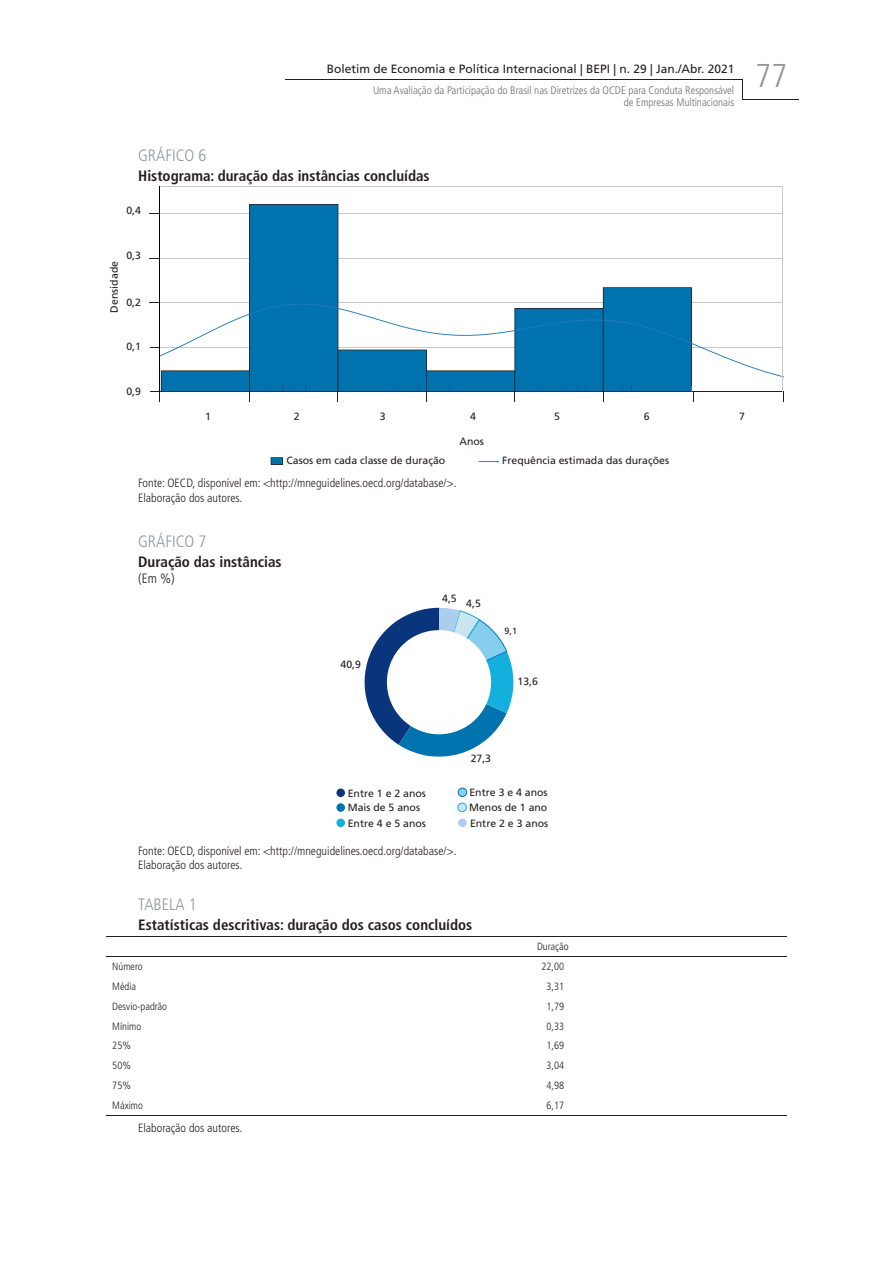
<style>
.page{position:relative;width:893px;height:1263px;background:#fff}
.page>*{position:absolute;margin:0;border:0;box-sizing:border-box;transform-origin:0 0}
.t1{font:300 condensed 33px "Frutiger LT Pro";color:#939598}
.t2{font:300 condensed 16.5px "Frutiger LT Pro";color:#939598}
.t3{font:700 condensed 15px "Frutiger LT Pro";color:#231f20}
.t4{font:300 condensed 13.5px "Frutiger LT Pro";color:#231f20}
.t5{font:300 condensed 12px/14.4px "Frutiger LT Pro";color:#231f20}
.t6{font:12px "Frutiger LT Pro";color:#231f20}
.t7{font:300 condensed 10.95px "Frutiger LT Pro";color:#6c6d70}
.t8{font:10.5px/15.5px "Frutiger LT Pro";color:#231f20}
.t9{font:300 condensed 10.5px "Frutiger LT Pro";color:#231f20}
.t10{font:9px "Frutiger LT Pro";color:#231f20}
</style>
<div class="page">
<hr style="left:742px;top:99px;width:57px;height:1px;background:#231f20">
<svg style="left:742px;top:79px;width:1px;height:20px"></svg>
<hr style="left:285px;top:79px;width:457px;height:1px;background:#231f20">
<hr style="left:159px;top:302px;width:623px;height:1px;background:#c7c8ca">
<hr style="left:159px;top:258px;width:623px;height:1px;background:#c7c8ca">
<hr style="left:160px;top:213px;width:623px;height:1px;background:#c7c8ca">
<hr style="left:159px;top:186px;width:624px;height:1px;background:#c7c8ca">
<hr style="left:159px;top:391px;width:624px;height:1px;background:#231f20">
<svg style="left:150px;top:204px;width:544px;height:198px"></svg>
<svg style="left:160px;top:304px;width:624px;height:85px;fill:#0073ae"></svg>
<hr style="left:159px;top:186px;width:1px;height:206px;background:#000">
<hr style="left:782px;top:186px;width:1px;height:205px;background:#c7c8ca">
<svg style="left:271px;top:457px;width:12px;height:8px"></svg>
<svg style="left:478px;top:461px;width:21px;height:2px"></svg>
<div style="left:336px;top:788px;width:9px;height:9px;background:#08357c;border-radius:50%"></div>
<div style="left:336px;top:803px;width:9px;height:9px;background:#0073ae;border-radius:50%"></div>
<div style="left:336px;top:818px;width:9px;height:9px;background:#13b0de;border-radius:50%"></div>
<div style="left:458px;top:788px;width:9px;height:8px;background:#86ceed;border-radius:50%"></div>
<div style="left:458px;top:788px;width:9px;height:9px;border:1px solid #0078b6;border-radius:50%"></div>
<div style="left:458px;top:803px;width:8px;height:9px;background:#cae4f0;border-radius:50%"></div>
<div style="left:458px;top:803px;width:9px;height:9px;border:1px solid #13b0de;border-radius:50%"></div>
<div style="left:458px;top:818px;width:9px;height:9px;background:#accdeb;border-radius:50%"></div>
<svg style="left:364px;top:608px;width:149px;height:149px"></svg>
<hr style="left:106px;top:936px;width:213px;height:1px;background:#231f20">
<hr style="left:319px;top:936px;width:468px;height:1px;background:#231f20">
<hr style="left:106px;top:956px;width:213px;height:1px;background:#231f20">
<hr style="left:319px;top:956px;width:468px;height:1px;background:#231f20">
<hr style="left:106px;top:1115px;width:213px;height:1px;background:#231f20">
<hr style="left:319px;top:1115px;width:468px;height:1px;background:#231f20">
<p class="t6" style="left:327px;top:62px;width:409px">Boletim de Economia e Política Internacional | BEPI | n. 29 | Jan./Abr. 2021</p>
<p class="t7" style="left:373px;top:83px;width:363px">Uma Avaliação da Participação do Brasil nas Diretrizes da OCDE para Conduta Responsável</p>
<p class="t7" style="left:624px;top:96px;width:112px">de Empresas Multinacionais</p>
<h1 class="t1" style="left:755px;top:56px;width:33px">77</h1>
<h2 class="t2" style="left:138px;top:146px;width:70px">GRÁFICO 6</h2>
<p class="t3" style="left:138px;top:167px;width:293px">Histograma: duração das instâncias concluídas</p>
<p class="t8" style="left:126px;top:203px;width:16px">0,4</p>
<p class="t8" style="left:107px;top:313px;width:53px;rotate:-90deg">Densidade</p>
<p class="t8" style="left:126px;top:248px;width:16px">0,3</p>
<p class="t8" style="left:126px;top:294px;width:16px">0,2</p>
<p class="t8" style="left:126px;top:339px;width:16px">0,1</p>
<p class="t8" style="left:126px;top:383px;width:16px">0,9</p>
<p class="t8" style="left:205px;top:409px;width:7px">1</p>
<p class="t8" style="left:294px;top:409px;width:7px">2</p>
<p class="t8" style="left:380px;top:409px;width:7px">3</p>
<p class="t8" style="left:470px;top:409px;width:7px">4</p>
<p class="t8" style="left:554px;top:409px;width:7px">5</p>
<p class="t8" style="left:644px;top:409px;width:7px">6</p>
<p class="t8" style="left:739px;top:409px;width:7px">7</p>
<p class="t8" style="left:460px;top:433px;width:26px">Anos</p>
<p class="t8" style="left:287px;top:453px;width:160px">Casos em cada classe de duração</p>
<p class="t8" style="left:502px;top:453px;width:168px">Frequência estimada das durações</p>
<p class="t5" style="left:138px;top:476px;width:320px">Fonte: OECD, disponível em: &lt;http://mneguidelines.oecd.org/database/&gt;.<br>Elaboração dos autores.</p>
<h2 class="t2" style="left:138px;top:531px;width:70px">GRÁFICO 7</h2>
<p class="t3" style="left:138px;top:553px;width:145px">Duração das instâncias</p>
<p class="t4" style="left:138px;top:570px;width:38px">(Em %)</p>
<p class="t8" style="left:341px;top:657px;width:22px">40,9</p>
<p class="t8" style="left:442px;top:591px;width:16px">4,5</p>
<p class="t8" style="left:466px;top:596px;width:16px">4,5</p>
<p class="t10" style="left:505px;top:625px;width:14px">9,1</p>
<p class="t8" style="left:517px;top:674px;width:22px">13,6</p>
<p class="t8" style="left:348px;top:785px;width:80px">Entre 1 e 2 anos</p>
<p class="t8" style="left:348px;top:800px;width:80px">Mais de 5 anos<br>Entre 4 e 5 anos</p>
<p class="t8" style="left:471px;top:750px;width:22px">27,3</p>
<p class="t8" style="left:469px;top:785px;width:81px;text-align:justify">Entre 3 e 4 anos Menos de 1 ano Entre 2 e 3 anos</p>
<p class="t5" style="left:138px;top:843px;width:320px">Fonte: OECD, disponível em: &lt;http://mneguidelines.oecd.org/database/&gt;.<br>Elaboração dos autores.</p>
<h2 class="t2" style="left:138px;top:894px;width:60px">TABELA 1</h2>
<p class="t3" style="left:138px;top:916px;width:336px">Estatísticas descritivas: duração dos casos concluídos</p>
<p class="t9" style="left:537px;top:940px;width:33px">Duração</p>
<p class="t9" style="left:112px;top:960px;width:32px">Número</p>
<p class="t9" style="left:541px;top:960px;width:24px">22,00</p>
<p class="t9" style="left:112px;top:980px;width:25px">Média</p>
<p class="t9" style="left:546px;top:980px;width:19px">3,31</p>
<p class="t9" style="left:112px;top:1000px;width:56px">Desvio-padrão</p>
<p class="t9" style="left:546px;top:1000px;width:19px">1,79</p>
<p class="t9" style="left:112px;top:1020px;width:30px">Mínimo</p>
<p class="t9" style="left:546px;top:1020px;width:19px">0,33</p>
<p class="t9" style="left:112px;top:1040px;width:20px">25%</p>
<p class="t9" style="left:546px;top:1040px;width:19px">1,69</p>
<p class="t9" style="left:112px;top:1060px;width:20px">50%</p>
<p class="t9" style="left:546px;top:1060px;width:19px">3,04</p>
<p class="t9" style="left:112px;top:1079px;width:20px">75%</p>
<p class="t9" style="left:546px;top:1079px;width:19px">4,98</p>
<p class="t9" style="left:112px;top:1099px;width:32px">Máximo</p>
<p class="t9" style="left:546px;top:1099px;width:19px">6,17</p>
<p class="t5" style="left:138px;top:1121px;width:106px">Elaboração dos autores.</p>
</div>
